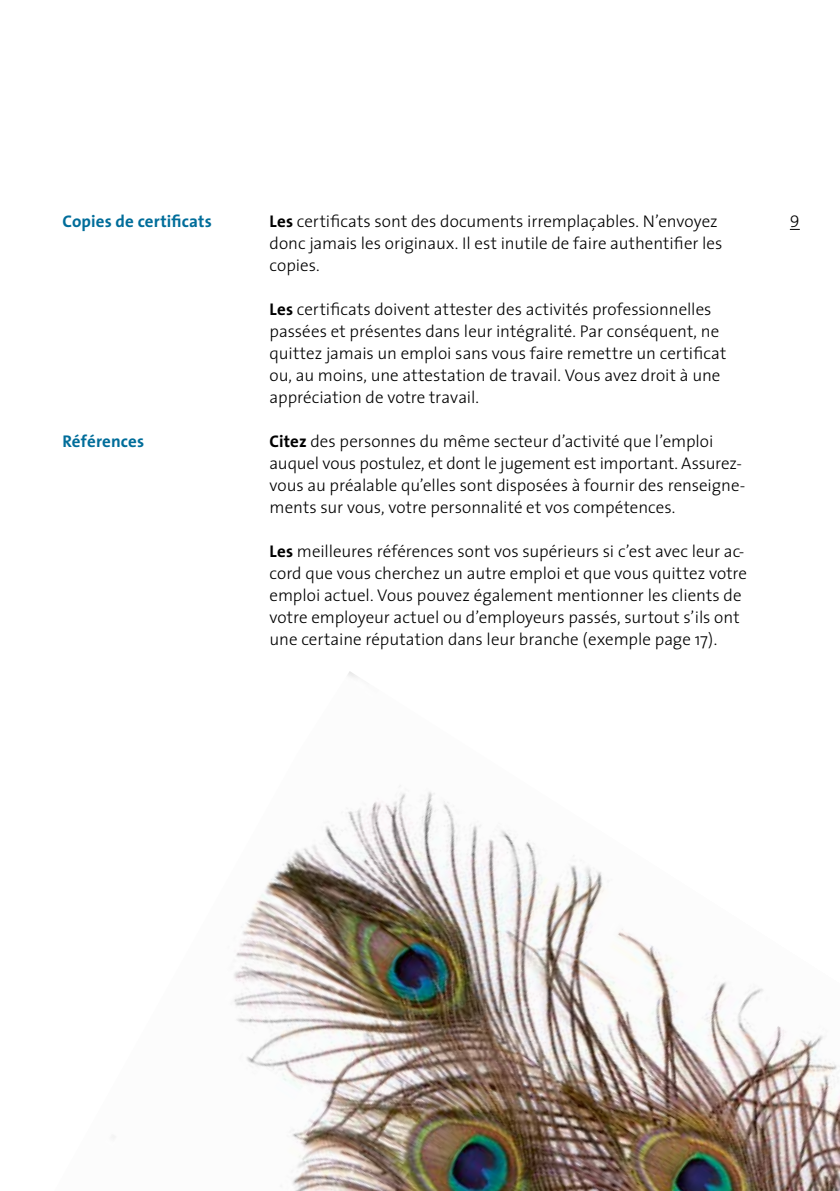
<style>
.page{position:relative;width:840px;height:1191px;background:#fff}
.page>*{position:absolute;margin:0;border:0;box-sizing:border-box;transform-origin:0 0}
.t1{font:300 17px/22px "The Sans";color:#000}
.t2{font:700 17px "The Sans";letter-spacing:.01em;color:#006d9a}
.t3{font:17px "The Sans Light Caps";color:#000}
.s1{font-weight:700}
</style>
<div class="page">
<img style="left:112px;top:671px;width:727px;height:520px">
<p class="t2" style="left:62px;top:207px;width:151px">Copies de certificats</p>
<p class="t2" style="left:62px;top:427px;width:83px">Références</p>
<p class="t1" style="left:269px;top:209px;width:454px"><span class="s1">Les</span> certificats sont des documents irremplaçables. N’envoyez donc jamais les originaux. Il est inutile de faire authentifier les copies.</p>
<p class="t1" style="left:269px;top:297px;width:458px"><span class="s1">Les</span> certificats doivent attester des activités professionnelles passées et présentes dans leur intégralité. Par conséquent, ne quittez jamais un emploi sans vous faire remettre un certificat ou, au moins, une attestation de travail. Vous avez droit à une appréciation de votre travail.</p>
<p class="t1" style="left:269px;top:429px;width:477px"><span class="s1">Citez</span> des personnes du même secteur d’activité que l’emploi auquel vous postulez, et dont le jugement est important. Assurez&shy;vous au préalable qu’elles sont disposées à fournir des renseigne&shy;ments sur vous, votre personnalité et vos compétences.</p>
<p class="t1" style="left:269px;top:539px;width:478px"><span class="s1">Les</span> meilleures références sont vos supérieurs si c’est avec leur ac&shy;cord que vous cherchez un autre emploi et que vous quittez votre emploi actuel. Vous pouvez également mentionner les clients de votre employeur actuel ou d’employeurs passés, surtout s’ils ont une certaine réputation dans leur branche (exemple page 17).</p>
<p class="t3" style="left:789px;top:207px;width:11px">9</p>
</div>
